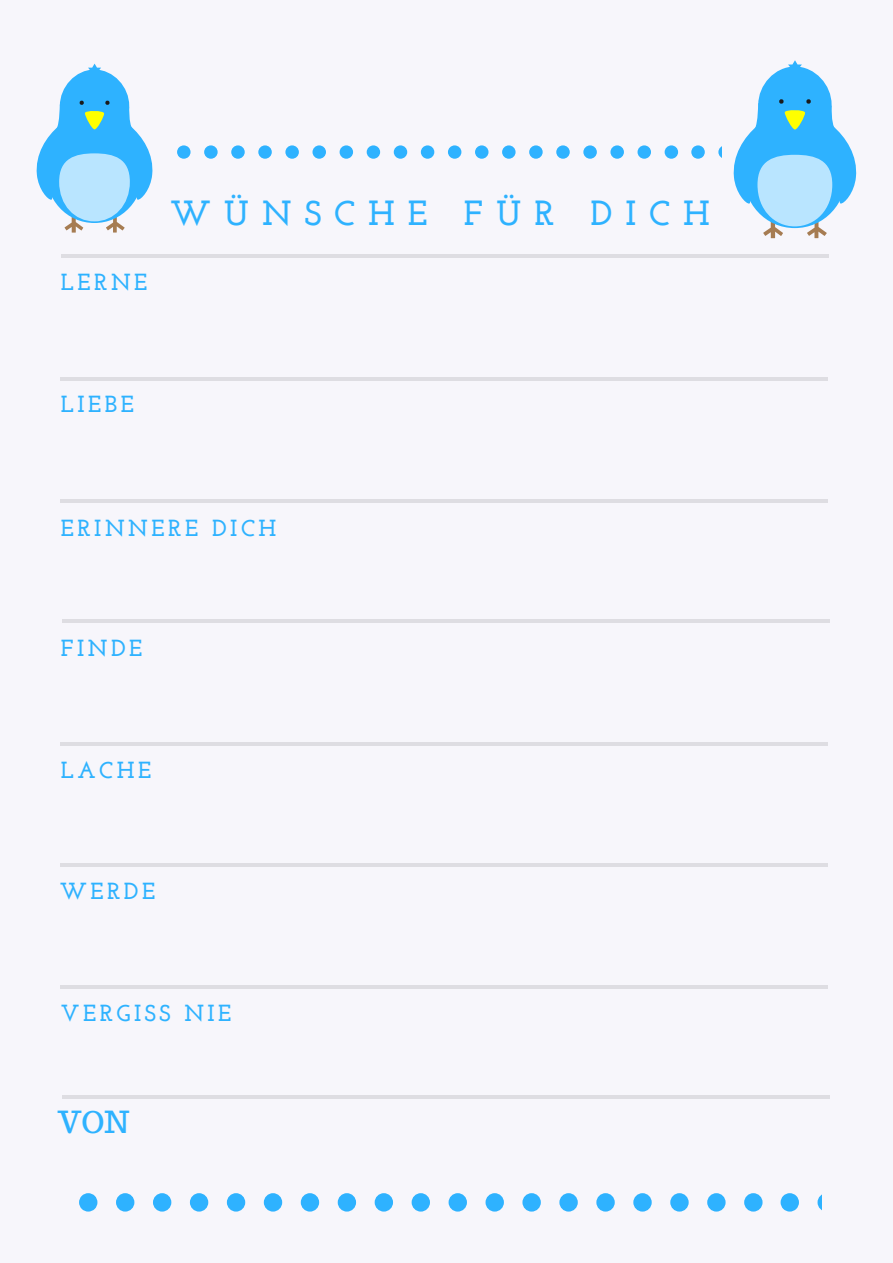
<style>
.page{position:relative;width:893px;height:1263px;background:#f7f6fb}
.page>*{position:absolute;margin:0;border:0;box-sizing:border-box;transform-origin:0 0}
.t1{font:700 34.8px "Josefin Slab";letter-spacing:.37em;color:#2eb2ff}
.t2{font:29.85px "Trocchi";color:#2eb2ff}
.t3{font:700 23.25px "Josefin Slab";letter-spacing:.15em;color:#2eb2ff}
</style>
<div class="page">
<hr style="left:62px;top:255px;width:767px;height:3px;background:#000">
<hr style="left:60px;top:864px;width:768px;height:3px;background:#000">
<hr style="left:63px;top:619px;width:767px;height:4px;background:#dedde2">
<hr style="left:60px;top:499px;width:768px;height:3px;background:#000">
<hr style="left:60px;top:377px;width:768px;height:4px;background:#dedde2">
<hr style="left:60px;top:742px;width:768px;height:3px;background:#000">
<hr style="left:60px;top:985px;width:768px;height:4px;background:#dedde2">
<hr style="left:63px;top:1096px;width:767px;height:3px;background:#000">
<div style="left:758px;top:67px;width:74px;height:73px;background:#2eb2ff;border-radius:50%"></div>
<svg style="left:788px;top:60px;width:14px;height:8px"></svg>
<svg style="left:733px;top:99px;width:124px;height:139px"></svg>
<div style="left:60px;top:70px;width:69px;height:69px;background:#2eb2ff;border-radius:50%"></div>
<svg style="left:88px;top:64px;width:13px;height:7px"></svg>
<svg style="left:36px;top:101px;width:117px;height:132px"></svg>
<div style="left:312px;top:146px;width:14px;height:13px;background:#2eb2ff;border-radius:50%"></div>
<div style="left:340px;top:146px;width:13px;height:13px;background:#2eb2ff;border-radius:50%"></div>
<div style="left:285px;top:146px;width:14px;height:13px;background:#2eb2ff;border-radius:50%"></div>
<div style="left:394px;top:146px;width:13px;height:13px;background:#2eb2ff;border-radius:50%"></div>
<svg style="left:177px;top:146px;width:14px;height:13px"></svg>
<div style="left:421px;top:146px;width:13px;height:13px;background:#2eb2ff;border-radius:50%"></div>
<div style="left:204px;top:146px;width:14px;height:13px;background:#2eb2ff;border-radius:50%"></div>
<div style="left:231px;top:146px;width:14px;height:13px;background:#2eb2ff;border-radius:50%"></div>
<div style="left:258px;top:146px;width:14px;height:13px;background:#2eb2ff;border-radius:50%"></div>
<div style="left:367px;top:146px;width:13px;height:13px;background:#2eb2ff;border-radius:50%"></div>
<div style="left:583px;top:146px;width:14px;height:13px;background:#2eb2ff;border-radius:50%"></div>
<div style="left:610px;top:146px;width:14px;height:13px;background:#2eb2ff;border-radius:50%"></div>
<div style="left:637px;top:146px;width:14px;height:13px;background:#2eb2ff;border-radius:50%"></div>
<div style="left:665px;top:146px;width:13px;height:13px;background:#2eb2ff;border-radius:50%"></div>
<div style="left:556px;top:146px;width:14px;height:13px;background:#2eb2ff;border-radius:50%"></div>
<div style="left:475px;top:146px;width:13px;height:13px;background:#2eb2ff;border-radius:50%"></div>
<div style="left:502px;top:146px;width:14px;height:13px;background:#2eb2ff;border-radius:50%"></div>
<div style="left:448px;top:146px;width:13px;height:13px;background:#2eb2ff;border-radius:50%"></div>
<div style="left:529px;top:146px;width:14px;height:13px;background:#2eb2ff;border-radius:50%"></div>
<svg style="left:691px;top:146px;width:14px;height:13px"></svg>
<svg style="left:718px;top:146px;width:4px;height:12px"></svg>
<div style="left:264px;top:1193px;width:18px;height:18px;background:#2eb2ff;border-radius:50%"></div>
<div style="left:301px;top:1193px;width:18px;height:18px;background:#2eb2ff;border-radius:50%"></div>
<div style="left:227px;top:1193px;width:18px;height:18px;background:#2eb2ff;border-radius:50%"></div>
<div style="left:375px;top:1193px;width:18px;height:18px;background:#2eb2ff;border-radius:50%"></div>
<svg style="left:79px;top:1193px;width:18px;height:18px"></svg>
<div style="left:412px;top:1193px;width:18px;height:18px;background:#2eb2ff;border-radius:50%"></div>
<div style="left:116px;top:1193px;width:18px;height:18px;background:#2eb2ff;border-radius:50%"></div>
<div style="left:153px;top:1193px;width:18px;height:18px;background:#2eb2ff;border-radius:50%"></div>
<div style="left:190px;top:1193px;width:18px;height:18px;background:#2eb2ff;border-radius:50%"></div>
<div style="left:338px;top:1193px;width:18px;height:18px;background:#2eb2ff;border-radius:50%"></div>
<div style="left:633px;top:1193px;width:19px;height:18px;background:#2eb2ff;border-radius:50%"></div>
<div style="left:670px;top:1193px;width:19px;height:18px;background:#2eb2ff;border-radius:50%"></div>
<div style="left:707px;top:1193px;width:19px;height:18px;background:#2eb2ff;border-radius:50%"></div>
<div style="left:744px;top:1193px;width:18px;height:18px;background:#2eb2ff;border-radius:50%"></div>
<div style="left:596px;top:1193px;width:19px;height:18px;background:#2eb2ff;border-radius:50%"></div>
<div style="left:485px;top:1193px;width:19px;height:18px;background:#2eb2ff;border-radius:50%"></div>
<div style="left:522px;top:1193px;width:19px;height:18px;background:#2eb2ff;border-radius:50%"></div>
<div style="left:449px;top:1193px;width:18px;height:18px;background:#2eb2ff;border-radius:50%"></div>
<div style="left:559px;top:1193px;width:19px;height:18px;background:#2eb2ff;border-radius:50%"></div>
<svg style="left:781px;top:1193px;width:18px;height:18px"></svg>
<svg style="left:817px;top:1194px;width:5px;height:17px"></svg>
<p class="t3" style="left:61px;top:273px;width:88px">LERNE</p>
<h1 class="t1" style="left:170px;top:199px;width:541px">WÜNSCHE FÜR DICH</h1>
<p class="t3" style="left:61px;top:394px;width:75px">LIEBE</p>
<p class="t3" style="left:61px;top:518px;width:217px">ERINNERE DICH</p>
<p class="t3" style="left:61px;top:639px;width:83px">FINDE</p>
<p class="t3" style="left:61px;top:760px;width:92px">LACHE</p>
<p class="t3" style="left:60px;top:882px;width:97px">WERDE</p>
<p class="t3" style="left:61px;top:1003px;width:172px">VERGISS NIE</p>
<p class="t2" style="left:58px;top:1102px;width:73px">VON</p>
</div>
